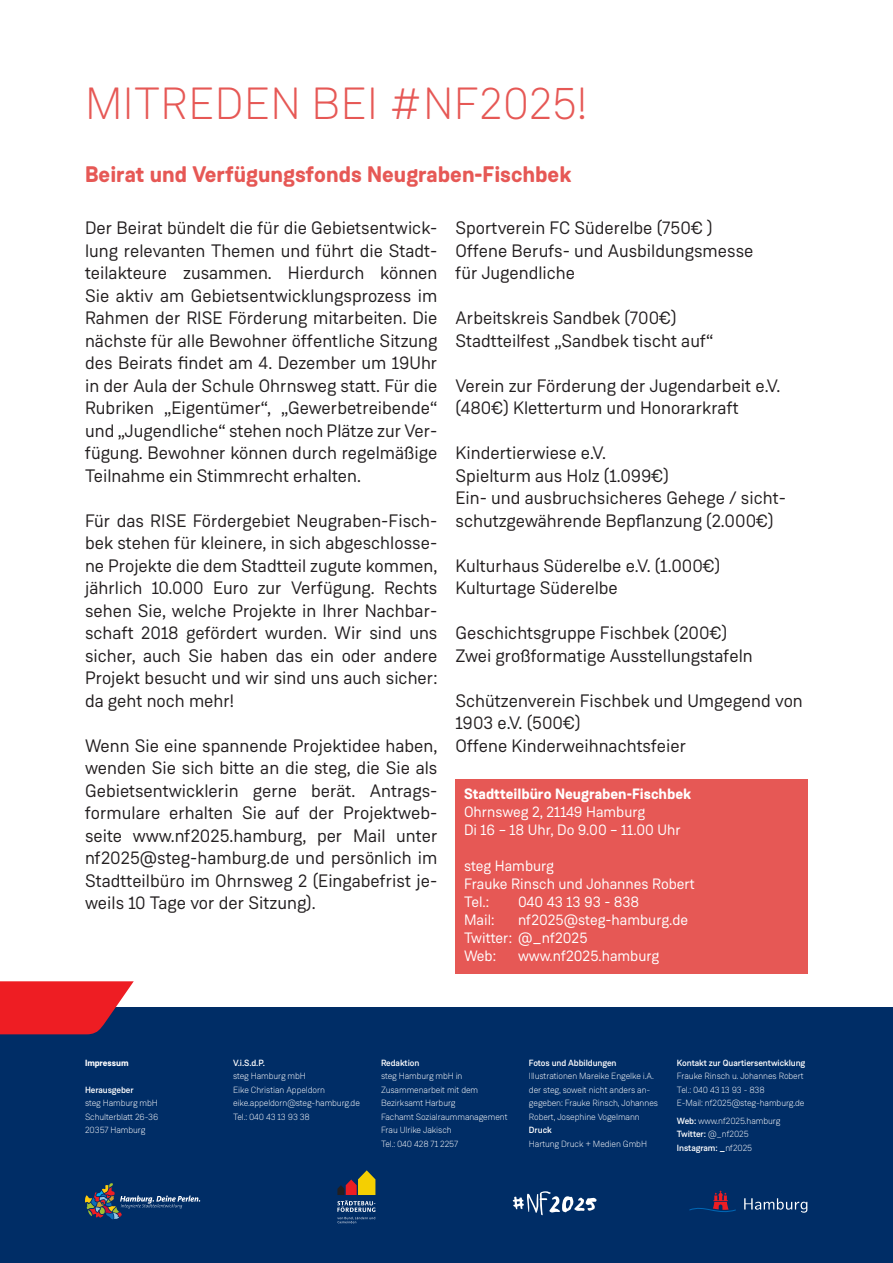
<style>
.page{position:relative;width:893px;height:1263px;background:#fff}
.page>*{position:absolute;margin:0;border:0;box-sizing:border-box;transform-origin:0 0}
.Headline_Typ_2{font:300 45px "Weissenhof Grotesk";letter-spacing:.01em;color:#e65855}
.Headline_Typ_3{font:700 22.5px "Weissenhof Grotesk";color:#e65855}
.Fließtext{font:18px/22.5px "Weissenhof Grotesk";color:#231f20;text-align:justify}
.t1{font:15px "Weissenhof Grotesk";color:#fff}
.t2{font:700 15px "Weissenhof Grotesk";color:#fff}
.t3{font:300 9px/13.5px "Weissenhof Grotesk";letter-spacing:-.01em;color:#fff}
.t4{font:500 9px "Weissenhof Grotesk";letter-spacing:-.01em;color:#fff}
.t5{font:700 9px "Weissenhof Grotesk";letter-spacing:-.01em;color:#fff}
.s1{font-weight:500}
.s2{font-weight:300}
</style>
<div class="page">
<div style="left:0;top:1008px;width:893px;height:255px;background:#002d66"></div>
<svg style="left:0;top:981px;width:134px;height:53px;background:#d52732"></svg>
<svg style="left:689px;top:1191px;width:47px;height:21px"></svg>
<svg style="left:744px;top:1198px;width:63px;height:15px"></svg>
<svg style="left:513px;top:1191px;width:84px;height:24px"></svg>
<svg style="left:85px;top:1183px;width:115px;height:36px"></svg>
<svg style="left:337px;top:1170px;width:38px;height:53px"></svg>
<div style="left:455px;top:779px;width:353px;height:195px;background:#e65855"></div>
<p class="Headline_Typ_2" style="left:85px;top:77px;width:504px">MITREDEN BEI #NF2025!</p>
<p class="Headline_Typ_3" style="left:85px;top:160px;width:488px">Beirat und Verfügungsfonds Neugraben-Fischbek</p>
<p class="Fließtext" style="left:85px;top:216px;width:354px">Der Beirat bündelt die für die Gebietsentwick&shy;lung relevanten Themen und führt die Stadt&shy;teilakteure zusammen. Hierdurch können Sie aktiv am Gebietsentwicklungsprozess im Rahmen der RISE Förderung mitarbeiten. Die nächste für alle Bewohner öffentliche Sitzung des Beirats findet am 4. Dezember um 19Uhr in der Aula der Schule Ohrnsweg statt. Für die Rubriken „Eigentümer“, „Gewerbetreibende“ und „Jugendliche“ stehen noch Plätze zur Ver&shy;fügung. Bewohner können durch regelmäßige Teilnahme ein Stimmrecht erhalten.</p>
<p class="Fließtext" style="left:85px;top:509px;width:354px">Für das RISE Fördergebiet Neugraben-Fisch&shy;bek stehen für kleinere, in sich abgeschlosse&shy;ne Projekte die dem Stadtteil zugute kommen, jährlich 10.000 Euro zur Verfügung. Rechts sehen Sie, welche Projekte in Ihrer Nachbar&shy;schaft 2018 gefördert wurden. Wir sind uns sicher, auch Sie haben das ein oder andere Projekt besucht und wir sind uns auch sicher: da geht noch mehr!</p>
<p class="Fließtext" style="left:85px;top:734px;width:354px">Wenn Sie eine spannende Projektidee haben, wenden Sie sich bitte an die steg, die Sie als Gebietsentwicklerin gerne berät. Antrags&shy;formulare erhalten Sie auf der Projektweb&shy;seite www.nf2025.hamburg, per Mail unter nf2025@steg-hamburg.de und persönlich im Stadtteilbüro im Ohrnsweg 2 (Eingabefrist je&shy;weils 10 Tage vor der Sitzung).</p>
<p class="Fließtext" style="left:455px;top:216px;width:259px">Sportverein FC Süderelbe (750€ )</p>
<p class="Fließtext" style="left:455px;top:239px;width:300px">Offene Berufs- und Ausbildungsmesse für Jugendliche</p>
<p class="Fließtext" style="left:455px;top:306px;width:223px">Arbeitskreis Sandbek (700€)</p>
<p class="Fließtext" style="left:455px;top:329px;width:259px">Stadtteilfest „Sandbek tischt auf“</p>
<p class="Fließtext" style="left:455px;top:374px;width:327px">Verein zur Förderung der Jugendarbeit e.V.</p>
<p class="Fließtext" style="left:455px;top:396px;width:285px">(480€) Kletterturm und Honorarkraft</p>
<p class="Fließtext" style="left:455px;top:441px;width:152px">Kindertierwiese e.V.</p>
<p class="Fließtext" style="left:455px;top:464px;width:215px">Spielturm aus Holz (1.099€)</p>
<p class="Fließtext" style="left:455px;top:486px;width:332px">Ein- und ausbruchsicheres Gehege / sicht&shy;schutzgewährende Bepflanzung (2.000€)</p>
<p class="Fließtext" style="left:455px;top:554px;width:266px">Kulturhaus Süderelbe e.V. (1.000€)</p>
<p class="Fließtext" style="left:455px;top:576px;width:164px">Kulturtage Süderelbe</p>
<p class="Fließtext" style="left:455px;top:621px;width:273px">Geschichtsgruppe Fischbek (200€)</p>
<p class="Fließtext" style="left:455px;top:644px;width:299px">Zwei großformatige Ausstellungstafeln</p>
<p class="Fließtext" style="left:455px;top:689px;width:349px">Schützenverein Fischbek und Umgegend von<br>1903 e.V. (500€)</p>
<p class="Fließtext" style="left:455px;top:734px;width:232px">Offene Kinderweihnachtsfeier</p>
<p class="t2" style="left:464px;top:784px;width:229px">Stadtteilbüro Neugraben-Fischbek</p>
<p class="t1" style="left:464px;top:803px;width:183px">Ohrnsweg 2, 21149 Hamburg</p>
<p class="t1" style="left:464px;top:821px;width:218px">Di 16 – 18 Uhr, Do 9.00 – 11.00 Uhr</p>
<p class="t1" style="left:464px;top:857px;width:91px">steg Hamburg</p>
<p class="t1" style="left:464px;top:875px;width:232px">Frauke Rinsch und Johannes Robert</p>
<p class="t1" style="left:464px;top:893px;width:27px">Tel.:</p>
<p class="t1" style="left:518px;top:893px;width:123px">040 43 13 93 - 838</p>
<p class="t1" style="left:464px;top:911px;width:32px">Mail:</p>
<p class="t1" style="left:518px;top:911px;width:172px">nf2025@steg-hamburg.de</p>
<p class="t1" style="left:464px;top:929px;width:125px">Twitter: @_nf2025</p>
<p class="t1" style="left:464px;top:947px;width:34px">Web:</p>
<p class="t1" style="left:518px;top:947px;width:143px">www.nf2025.hamburg</p>
<p class="t5" style="left:85px;top:1057px;width:45px">Impressum</p>
<p class="t4" style="left:85px;top:1084px;width:50px">Herausgeber</p>
<p class="t3" style="left:85px;top:1096px;width:74px">steg Hamburg mbH</p>
<p class="t3" style="left:85px;top:1110px;width:75px">Schulterblatt 26-36</p>
<p class="t3" style="left:85px;top:1123px;width:62px">20357 Hamburg</p>
<p class="t4" style="left:233px;top:1057px;width:34px">V.i.S.d.P.</p>
<p class="t3" style="left:233px;top:1069px;width:74px">steg Hamburg mbH</p>
<p class="t3" style="left:233px;top:1083px;width:93px">Eike Christian Appeldorn</p>
<p class="t3" style="left:233px;top:1096px;width:128px">eike.appeldorn@steg-hamburg.de</p>
<p class="t3" style="left:233px;top:1110px;width:78px">Tel.: 040 43 13 93 38</p>
<p class="t4" style="left:381px;top:1057px;width:40px">Redaktion</p>
<p class="t3" style="left:381px;top:1069px;width:99px">steg Hamburg mbH in<br>Zusammenarbeit mit dem<br>Bezirksamt Harburg</p>
<p class="t3" style="left:381px;top:1110px;width:128px">Fachamt Sozialraummanagement</p>
<p class="t3" style="left:381px;top:1123px;width:72px">Frau Ulrike Jakisch</p>
<p class="t3" style="left:381px;top:1137px;width:79px">Tel.: 040 428 71 2257</p>
<p class="t4" style="left:529px;top:1057px;width:89px">Fotos und Abbildungen</p>
<p class="t3" style="left:529px;top:1069px;width:131px">Illustrationen Mareike Engelke i.A. der steg, soweit nicht anders an&shy;gegeben: Frauke Rinsch, Johannes Robert, Josephine Vogelmann</p>
<p class="t4" style="left:529px;top:1124px;width:24px">Druck</p>
<p class="t3" style="left:529px;top:1137px;width:120px">Hartung Druck + Medien GmbH</p>
<p class="t4" style="left:677px;top:1057px;width:130px">Kontakt zur Quartiersentwicklung</p>
<p class="t3" style="left:677px;top:1069px;width:128px">Frauke Rinsch u. Johannes Robert</p>
<p class="t3" style="left:677px;top:1083px;width:89px">Tel.: 040 43 13 93 - 838</p>
<p class="t3" style="left:677px;top:1096px;width:129px">E-Mail: nf2025@steg-hamburg.de</p>
<p class="t3" style="left:677px;top:1114px;width:105px"><span class="s1">Web:</span> www.nf2025.hamburg</p>
<p class="t4" style="left:677px;top:1129px;width:73px">Twitter: <span class="s2">@_nf2025</span></p>
<p class="t4" style="left:677px;top:1142px;width:77px">Instagram: _<span class="s2">nf2025</span></p>
</div>
